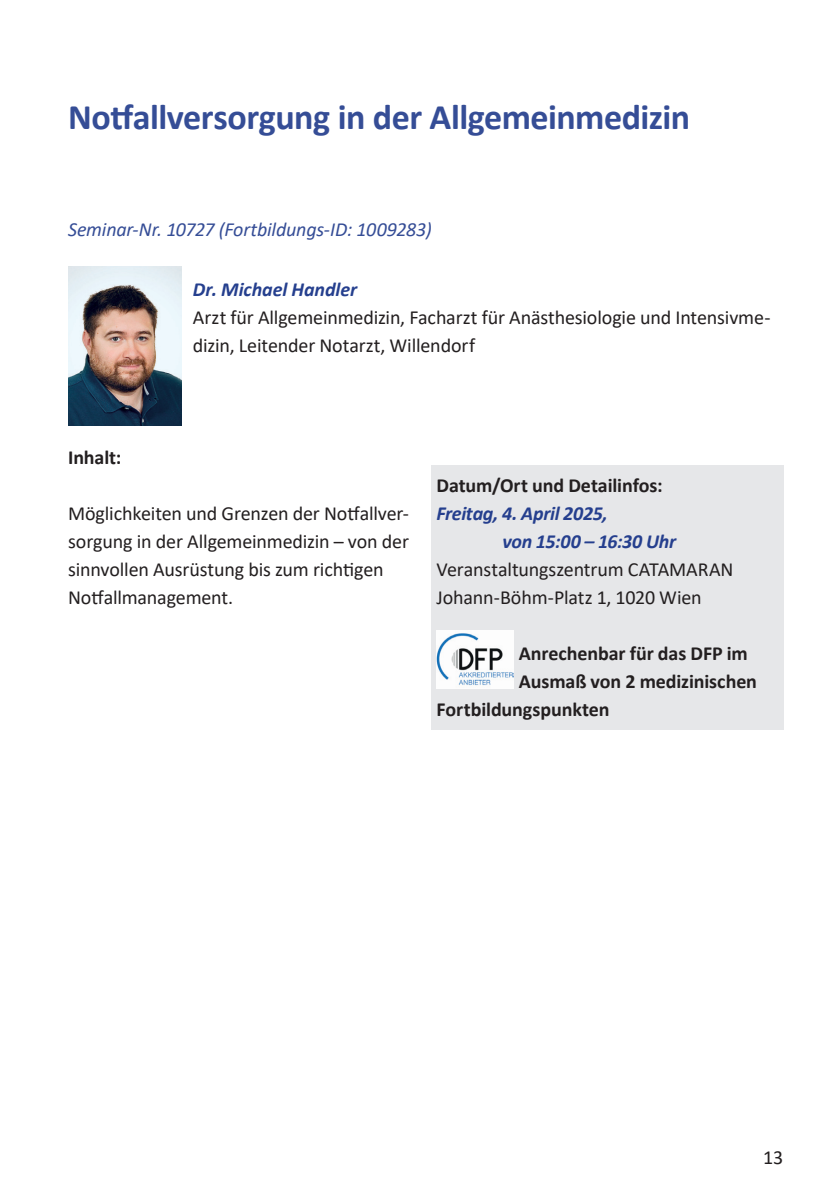
<style>
.page{position:relative;width:840px;height:1191px;background:#fff}
.page>*{position:absolute;margin:0;border:0;box-sizing:border-box;transform-origin:0 0}
.t1{font:700 36px "Calibri";letter-spacing:-.015em;color:#354d96}
.t2{font:20px/28px "Calibri";letter-spacing:-.01em;color:#231f20}
.t3{font:700 20px "Calibri";letter-spacing:-.005em;color:#231f20}
.t4{font:italic 700 20px/28px "Calibri";letter-spacing:-.015em;color:#253f8e}
.t5{font:italic 20px "Calibri";letter-spacing:-.01em;color:#354d96}
</style>
<div class="page">
<img style="left:68px;top:267px;width:113px;height:159px">
<div style="left:430px;top:465px;width:352px;height:265px;background:#e6e7e9"></div>
<img style="left:436px;top:630px;width:77px;height:58px">
<h1 class="t1" style="left:68px;top:92px;width:623px">Notfallversorgung in der Allgemeinmedizin</h1>
<p class="t5" style="left:68px;top:215px;width:365px">Seminar-Nr. 10727 (Fortbildungs-ID: 1009283)</p>
<p class="t3" style="left:68px;top:443px;width:55px">Inhalt:</p>
<p class="t4" style="left:193px;top:275px;width:166px">Dr. Michael Handler</p>
<p class="t2" style="left:193px;top:303px;width:578px">Arzt für Allgemeinmedizin, Facharzt für Anästhesiologie und Intensivme&shy;dizin, Leitender Notarzt, Willendorf</p>
<p class="t2" style="left:68px;top:499px;width:342px">Möglichkeiten und Grenzen der Notfallver&shy;sorgung in der Allgemeinmedizin – von der sinnvollen Ausrüstung bis zum richtigen Notfallmanagement.</p>
<p class="t3" style="left:436px;top:471px;width:227px">Datum/Ort und Detailinfos:</p>
<p class="t4" style="left:502px;top:499px;width:175px;text-indent:-66px">Freitag, 4. April 2025,<br>von 15:00 – 16:30 Uhr</p>
<p class="t2" style="left:436px;top:555px;width:298px">Veranstaltungszentrum CATAMARAN<br>Johann-Böhm-Platz 1, 1020 Wien</p>
<p class="t3" style="left:518px;top:639px;width:230px">Anrechenbar für das DFP im</p>
<p class="t3" style="left:518px;top:667px;width:239px">Ausmaß von 2 medizinischen</p>
<p class="t3" style="left:436px;top:695px;width:175px">Fortbildungspunkten</p>
<p class="t2" style="left:762px;top:1143px;width:22px">13</p>
</div>
